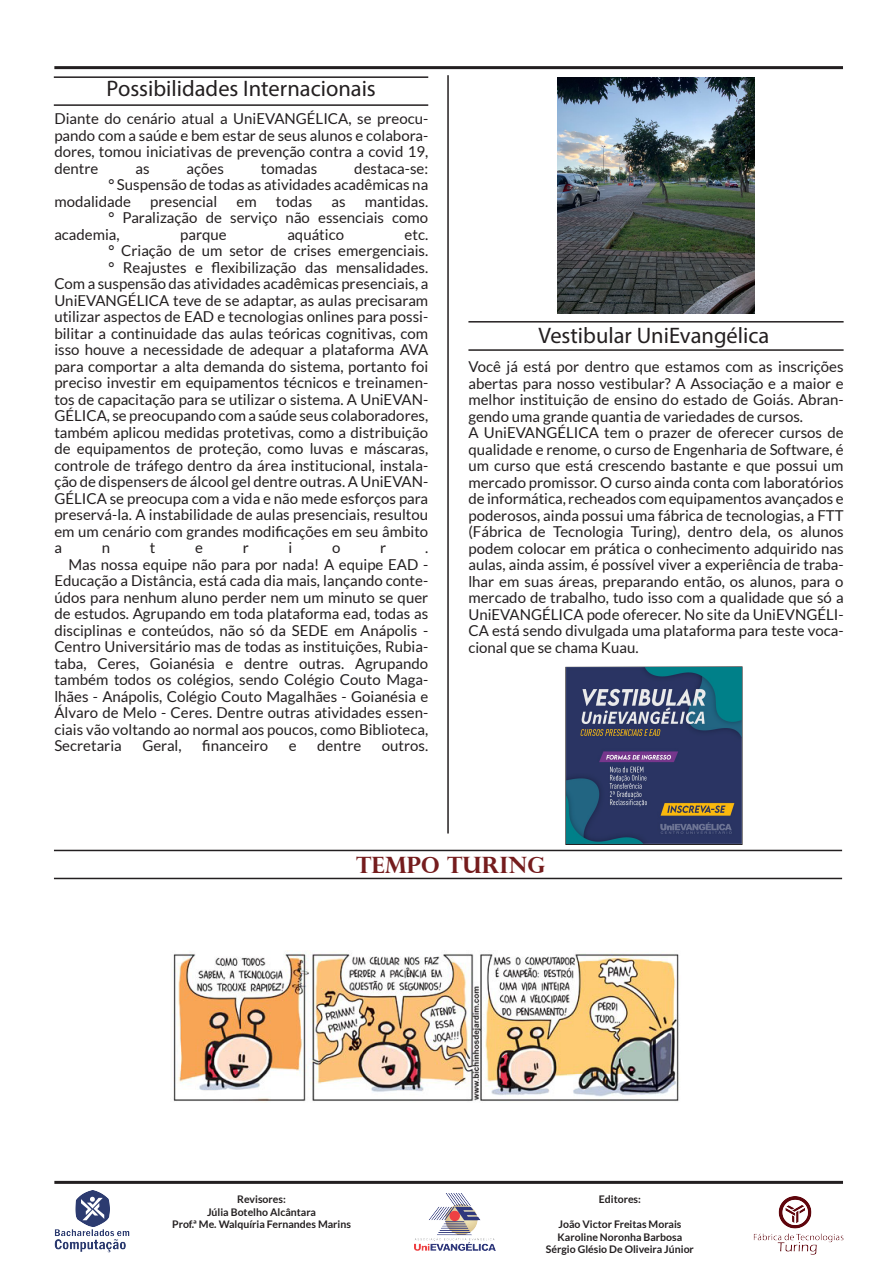
<style>
.page{position:relative;width:893px;height:1263px;background:#fff}
.page>*{position:absolute;margin:0;border:0;box-sizing:border-box;transform-origin:0 0}
.t1{font:22.5px "Myriad Pro";color:#231f20}
.t2{font:700 22.5px "Perpetua Titling";color:#751c1d}
.t3{font:15px/16.5px "Lato";color:#231f20;text-align:justify}
.t4{font:700 10.5px/12.6px "Lato";color:#231f20;text-align:center}
</style>
<div class="page">
<hr style="left:54px;top:1181px;width:789px;height:3px;background:#231f20">
<hr style="left:54px;top:66px;width:789px;height:3px;background:#231f20">
<hr style="left:54px;top:850px;width:788px;height:1px;background:#231f20">
<hr style="left:54px;top:878px;width:788px;height:1px;background:#231f20">
<hr style="left:447px;top:75px;width:2px;height:758px;background:#231f20">
<hr style="left:54px;top:76px;width:374px;height:2px;background:#231f20">
<hr style="left:54px;top:104px;width:374px;height:2px;background:#231f20">
<hr style="left:468px;top:321px;width:376px;height:2px;background:#231f20">
<hr style="left:468px;top:349px;width:376px;height:2px;background:#231f20">
<img style="left:415px;top:1193px;width:80px;height:58px">
<img style="left:753px;top:1196px;width:90px;height:59px">
<img style="left:54px;top:1190px;width:75px;height:63px">
<div style="left:565px;top:666px;width:177px;height:179px;border:1px solid #231f20"></div>
<img style="left:173px;top:951px;width:506px;height:151px">
<img style="left:566px;top:668px;width:176px;height:175px">
<img style="left:558px;top:78px;width:196px;height:236px">
<h1 class="t1" style="left:107px;top:75px;width:271px">Possibilidades Internacionais</h1>
<p class="t3" style="left:54px;top:111px;width:375px">Diante do cenário atual a UniEVANGÉLICA, se preocu&shy;pando com a saúde e bem estar de seus alunos e colabora&shy;dores, tomou iniciativas de prevenção contra a covid 19, dentre</p>
<p class="t3" style="left:135px;top:160px;width:16px">as</p>
<p class="t3" style="left:187px;top:160px;width:39px">ações</p>
<p class="t3" style="left:261px;top:160px;width:58px">tomadas</p>
<p class="t3" style="left:354px;top:160px;width:75px">destaca-se:</p>
<p class="t3" style="left:108px;top:177px;width:321px">° Suspensão de todas as atividades acadêmicas na</p>
<p class="t3" style="left:54px;top:193px;width:78px">modalidade</p>
<p class="t3" style="left:150px;top:193px;width:69px">presencial</p>
<p class="t3" style="left:237px;top:193px;width:22px">em</p>
<p class="t3" style="left:276px;top:193px;width:38px">todas</p>
<p class="t3" style="left:332px;top:193px;width:16px">as</p>
<p class="t3" style="left:365px;top:193px;width:65px">mantidas.</p>
<p class="t3" style="left:108px;top:210px;width:321px">° Paralização de serviço não essenciais como</p>
<p class="t3" style="left:54px;top:226px;width:67px">academia,</p>
<p class="t3" style="left:180px;top:226px;width:48px">parque</p>
<p class="t3" style="left:287px;top:226px;width:58px">aquático</p>
<p class="t3" style="left:405px;top:226px;width:25px">etc.</p>
<p class="t3" style="left:108px;top:243px;width:321px">° Criação de um setor de crises emergenciais.</p>
<p class="t3" style="left:108px;top:259px;width:321px">° Reajustes e flexibilização das mensalidades.</p>
<p class="t3" style="left:54px;top:276px;width:375px">Com a suspensão das atividades acadêmicas presenciais, a</p>
<p class="t3" style="left:54px;top:292px;width:375px">UniEVANGÉLICA teve de se adaptar, as aulas precisaram</p>
<p class="t3" style="left:54px;top:309px;width:375px">utilizar aspectos de EAD e tecnologias onlines para possi-</p>
<p class="t3" style="left:54px;top:325px;width:375px">bilitar a continuidade das aulas teóricas cognitivas, com</p>
<p class="t3" style="left:54px;top:342px;width:375px">isso houve a necessidade de adequar a plataforma AVA</p>
<p class="t3" style="left:54px;top:358px;width:375px">para comportar a alta demanda do sistema, portanto foi</p>
<p class="t3" style="left:54px;top:375px;width:375px">preciso investir em equipamentos técnicos e treinamen-</p>
<p class="t3" style="left:54px;top:391px;width:375px">tos de capacitação para se utilizar o sistema. A UniEVAN-</p>
<p class="t3" style="left:54px;top:408px;width:375px">GÉLICA, se preocupando com a saúde seus colaboradores,</p>
<p class="t3" style="left:54px;top:424px;width:375px">também aplicou medidas protetivas, como a distribuição</p>
<p class="t3" style="left:54px;top:441px;width:375px">de equipamentos de proteção, como luvas e máscaras,</p>
<p class="t3" style="left:54px;top:457px;width:375px">controle de tráfego dentro da área institucional, instala-</p>
<p class="t3" style="left:54px;top:474px;width:375px">ção de dispensers de álcool gel dentre outras. A UniEVAN-</p>
<p class="t3" style="left:54px;top:490px;width:375px">GÉLICA se preocupa com a vida e não mede esforços para</p>
<p class="t3" style="left:54px;top:507px;width:375px">preservá-la. A instabilidade de aulas presenciais, resultou</p>
<p class="t3" style="left:54px;top:523px;width:375px">em um cenário com grandes modificações em seu âmbito</p>
<p class="t3" style="left:54px;top:540px;width:9px">a</p>
<p class="t3" style="left:102px;top:540px;width:10px">n</p>
<p class="t3" style="left:150px;top:540px;width:7px">t</p>
<p class="t3" style="left:195px;top:540px;width:9px">e</p>
<p class="t3" style="left:243px;top:540px;width:8px">r</p>
<p class="t3" style="left:289px;top:540px;width:5px">i</p>
<p class="t3" style="left:332px;top:540px;width:10px">o</p>
<p class="t3" style="left:380px;top:540px;width:8px">r</p>
<p class="t3" style="left:425px;top:540px;width:5px">.</p>
<p class="t3" style="left:68px;top:556px;width:361px">Mas nossa equipe não para por nada! A equipe EAD -</p>
<p class="t3" style="left:54px;top:573px;width:375px">Educação a Distância, está cada dia mais, lançando conte-</p>
<p class="t3" style="left:54px;top:589px;width:375px">údos para nenhum aluno perder nem um minuto se quer</p>
<p class="t3" style="left:54px;top:606px;width:375px">de estudos. Agrupando em toda plataforma ead, todas as</p>
<p class="t3" style="left:54px;top:622px;width:375px">disciplinas e conteúdos, não só da SEDE em Anápolis -</p>
<p class="t3" style="left:54px;top:639px;width:375px">Centro Universitário mas de todas as instituições, Rubia-</p>
<p class="t3" style="left:54px;top:655px;width:375px">taba, Ceres, Goianésia e dentre outras. Agrupando</p>
<p class="t3" style="left:54px;top:672px;width:375px">também todos os colégios, sendo Colégio Couto Maga-</p>
<p class="t3" style="left:54px;top:688px;width:375px">lhães - Anápolis, Colégio Couto Magalhães - Goianésia e</p>
<p class="t3" style="left:54px;top:705px;width:375px">Álvaro de Melo - Ceres. Dentre outras atividades essen-</p>
<p class="t3" style="left:54px;top:721px;width:375px">ciais vão voltando ao normal aos poucos, como Biblioteca,</p>
<p class="t3" style="left:54px;top:738px;width:69px">Secretaria</p>
<p class="t3" style="left:142px;top:738px;width:41px">Geral,</p>
<p class="t3" style="left:202px;top:738px;width:67px">financeiro</p>
<p class="t3" style="left:289px;top:738px;width:9px">e</p>
<p class="t3" style="left:317px;top:738px;width:46px">dentre</p>
<p class="t3" style="left:382px;top:738px;width:48px">outros.</p>
<h1 class="t1" style="left:538px;top:321px;width:232px">Vestibular UniEvangélica</h1>
<p class="t3" style="left:468px;top:358px;width:377px;text-align:left">Você já está por dentro que estamos com as inscrições abertas para nosso vestibular? A Associação e a maior e melhor instituição de ensino do estado de Goiás. Abran&shy;gendo uma grande quantia de variedades de cursos.<br>A UniEVANGÉLICA tem o prazer de oferecer cursos de qualidade e renome, o curso de Engenharia de Software, é um curso que está crescendo bastante e que possui um mercado promissor. O curso ainda conta com laboratórios de informática, recheados com equipamentos avançados e poderosos, ainda possui uma fábrica de tecnologias, a FTT (Fábrica de Tecnologia Turing), dentro dela, os alunos podem colocar em prática o conhecimento adquirido nas aulas, ainda assim, é possível viver a experiência de traba&shy;lhar em suas áreas, preparando então, os alunos, para o mercado de trabalho, tudo isso com a qualidade que só a UniEVANGÉLICA pode oferecer. No site da UniEVNGÉLI-CA está sendo divulgada uma plataforma para teste voca&shy;cional que se chama Kuau.</p>
<h1 class="t2" style="left:356px;top:851px;width:191px">TEMPO TURING</h1>
<p class="t4" style="left:172px;top:1193px;width:180px">Revisores:<br>Júlia Botelho Alcântara<br>Prof.ª Me. Walquíria Fernandes Marins</p>
<p class="t4" style="left:599px;top:1192px;width:44px">Editores:</p>
<p class="t4" style="left:546px;top:1218px;width:149px">João Victor Freitas Morais<br>Karoline Noronha Barbosa<br>Sérgio Glésio De Oliveira Júnior</p>
</div>
